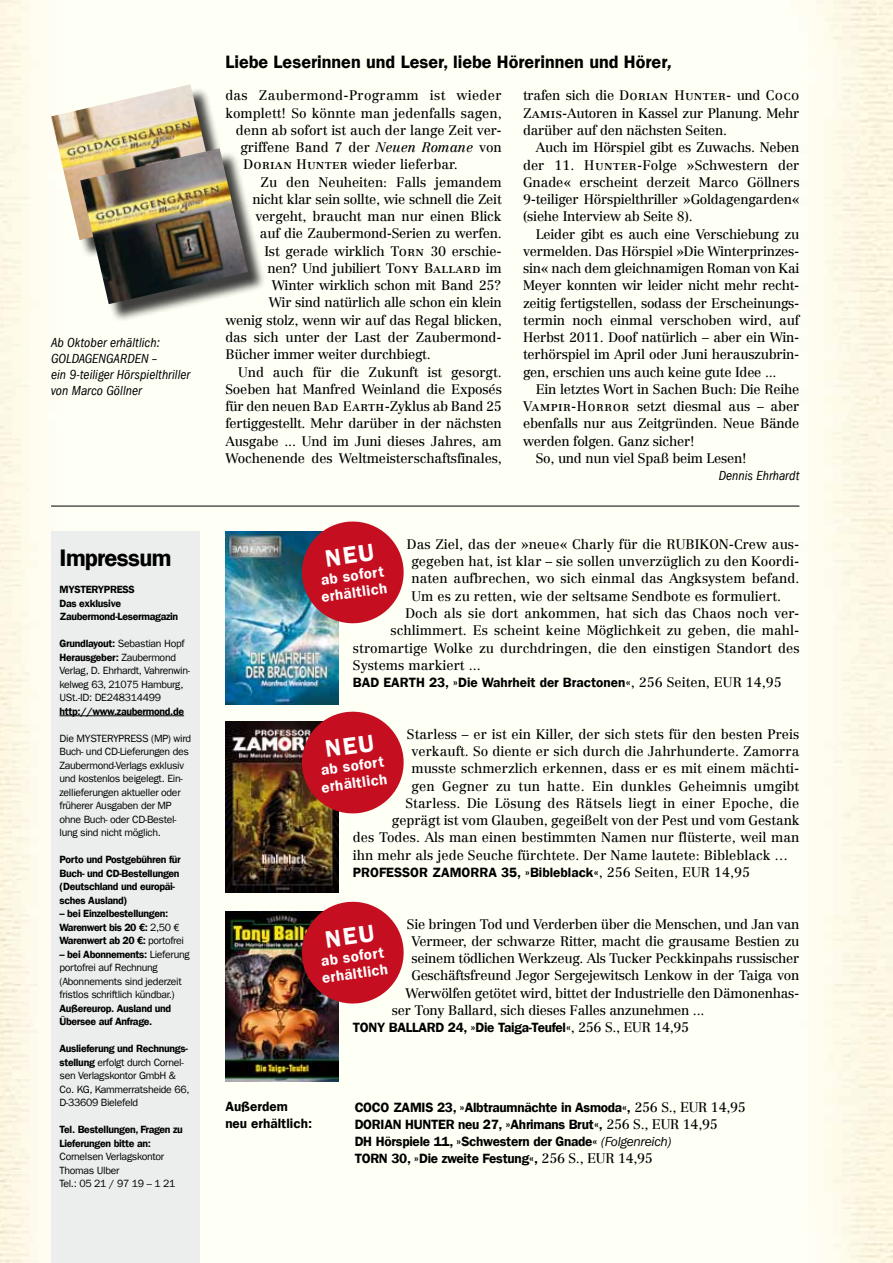
<style>
.page{position:relative;width:893px;height:1263px;background:#fff}
.page>*{position:absolute;margin:0;border:0;box-sizing:border-box;transform-origin:0 0}
.t1{font:600 24px "Franklin Gothic LT";letter-spacing:-.03em;color:#000}
.t2{font:600 18px "Franklin Gothic LT";color:#000}
.t3{font:600 15px/17.2px "Franklin Gothic LT";color:#fff}
.t4{font:13.5px/17.2px "Centennial LT";letter-spacing:-.01em;color:#000;text-align:justify}
.t5{font:600 13.5px/17.2px "Franklin Gothic LT";letter-spacing:-.02em;color:#000}
.t6{font:600 13.5px/17.2px "Franklin Gothic LT";color:#000}
.t7{font:italic condensed 13.5px/16.2px "Franklin Gothic LT";letter-spacing:.005em;color:#000}
.t8{font:13.5px "Centennial LT";letter-spacing:.01em;color:#000}
.t9{font:13.5px "Centennial LT";letter-spacing:.02em;color:#000}
.t10{font:10.5px/13.5px "Franklin Gothic LT";letter-spacing:-.03em;color:#000}
.t11{font:600 10.5px/13.5px "Franklin Gothic LT";letter-spacing:-.03em;color:#000}
.s1{font-weight:600}
.s2{font-weight:400}
.s3{font-style:italic}
.s4{font-family:"Centennial Roman SC"}
.s5{font-family:"Centennial LT";font-weight:400}
.s6{font-weight:400;font-style:italic}
</style>
<div class="page">
<img style="left:0;top:0;width:892px;height:1263px">
<div style="left:51px;top:532px;width:149px;height:731px;background:#eceded"></div>
<hr style="left:60px;top:715px;width:124px;height:1px;background:#000">
<hr style="left:51px;top:506px;width:748px;height:1px;background:#000">
<img style="left:225px;top:532px;width:114px;height:172px">
<img style="left:225px;top:722px;width:114px;height:171px">
<img style="left:225px;top:912px;width:114px;height:170px">
<div style="left:53px;top:86px;width:183px;height:172px;background:#fefff5"></div>
<img style="left:51px;top:84px;width:168px;height:156px">
<div style="left:82px;top:150px;width:184px;height:172px;background:#000;opacity:.75"></div>
<img style="left:80px;top:148px;width:168px;height:156px">
<svg style="left:298px;top:518px;width:109px;height:109px"></svg>
<svg style="left:298px;top:708px;width:109px;height:109px"></svg>
<svg style="left:298px;top:898px;width:109px;height:109px"></svg>
<p class="t7" style="left:51px;top:334px;width:141px">Ab Oktober erhältlich:<br>GOLDAGENGARDEN –<br>ein 9-teiliger Hörspielthriller von Marco Göllner</p>
<h1 class="t1" style="left:60px;top:544px;width:113px">Impressum</h1>
<p class="t11" style="left:60px;top:583px;width:120px">MYSTERYPRESS<br>Das exklusive<br>Zaubermond-Lesermagazin</p>
<p class="t10" style="left:60px;top:637px;width:132px"><span class="s1">Grundlayout:</span> Sebastian Hopf<br><span class="s1">Herausgeber:</span> Zaubermond<br>Verlag, D. Ehrhardt, Vahrenwin&shy;kelweg 63, 21075 Hamburg,<br>USt.-ID: DE248314499</p>
<p class="t11" style="left:60px;top:704px;width:126px">http://www.zaubermond.de</p>
<p class="t10" style="left:60px;top:731px;width:133px">Die MYSTERYPRESS (MP) wird<br>Buch- und CD-Lieferungen des<br>Zaubermond-Verlags exklusiv und kostenlos beigelegt. Ein&shy;zellieferungen aktueller oder früherer Ausgaben der MP ohne Buch- oder CD-Bestel&shy;lung sind nicht möglich.</p>
<p class="t11" style="left:60px;top:853px;width:123px">Porto und Postgebühren für<br>Buch- und CD-Bestellungen (Deutschland und europäi&shy;sches Ausland)</p>
<p class="t11" style="left:60px;top:907px;width:126px">– bei Einzelbestellungen:<br>Warenwert bis 20 €: <span class="s2">2,50 €<br></span>Warenwert ab 20 €: <span class="s2">portofrei</span></p>
<p class="t10" style="left:60px;top:947px;width:132px"><span class="s1">– bei Abonnements:</span> Lieferung portofrei auf Rechnung (Abonnements sind jederzeit fristlos schriftlich kündbar.)</p>
<p class="t11" style="left:60px;top:1001px;width:113px">Außereurop. Ausland und<br>Übersee auf Anfrage.</p>
<p class="t10" style="left:60px;top:1042px;width:132px"><span class="s1">Auslieferung und Rechnungs&shy;stellung</span> erfolgt durch Cornel&shy;sen Verlagskontor GmbH &amp;<br>Co. KG, Kammerratsheide 66,<br>D-33609 Bielefeld</p>
<p class="t11" style="left:60px;top:1123px;width:125px">Tel. Bestellungen, Fragen zu<br>Lieferungen bitte an:</p>
<p class="t10" style="left:60px;top:1150px;width:118px">Cornelsen Verlagskontor<br>Thomas Ulber<br>Tel.: 05 21 / 97 19 – 1 21</p>
<h2 class="t2" style="left:225px;top:51px;width:448px">Liebe Leserinnen und Leser, liebe Hörerinnen und Hörer<span class="s3">,</span></h2>
<p class="t9" style="left:225px;top:88px;width:278px">das Zaubermond-Programm ist wieder</p>
<p class="t4" style="left:225px;top:104px;width:278px">komplett! So könnte man jedenfalls sagen,</p>
<p class="t4" style="left:236px;top:122px;width:267px">denn ab sofort ist auch der lange Zeit ver-</p>
<p class="t4" style="left:240px;top:139px;width:263px">griffene Band 7 der <span class="s3">Neuen Romane</span> von</p>
<p class="t4" style="left:243px;top:156px;width:216px"><span class="s4">Dorian Hunter</span> wieder lieferbar.</p>
<p class="t4" style="left:261px;top:173px;width:243px">Zu den Neuheiten: Falls jemandem</p>
<p class="t4" style="left:252px;top:191px;width:251px">nicht klar sein sollte, wie schnell die Zeit</p>
<p class="t4" style="left:255px;top:208px;width:248px">vergeht, braucht man nur einen Blick</p>
<p class="t4" style="left:260px;top:225px;width:243px">auf die Zaubermond-Serien zu werfen.</p>
<p class="t4" style="left:264px;top:242px;width:239px">Ist gerade wirklich <span class="s4">Torn</span> 30 erschie-</p>
<p class="t4" style="left:267px;top:260px;width:236px">nen? Und jubiliert <span class="s4">Tony Ballard</span> im</p>
<p class="t4" style="left:272px;top:277px;width:231px">Winter wirklich schon mit Band 25?</p>
<p class="t4" style="left:269px;top:294px;width:234px">Wir sind natürlich alle schon ein klein</p>
<p class="t4" style="left:225px;top:311px;width:278px">wenig stolz, wenn wir auf das Regal blicken,</p>
<p class="t4" style="left:225px;top:329px;width:278px">das sich unter der Last der Zaubermond-</p>
<p class="t4" style="left:225px;top:346px;width:207px">Bücher immer weiter durchbiegt.</p>
<p class="t4" style="left:238px;top:363px;width:265px">Und auch für die Zukunft ist gesorgt.</p>
<p class="t4" style="left:225px;top:380px;width:278px">Soeben hat Manfred Weinland die Exposés</p>
<p class="t4" style="left:225px;top:398px;width:278px">für den neuen <span class="s4">Bad Earth</span>-Zyklus ab Band 25</p>
<p class="t4" style="left:225px;top:415px;width:278px">fertiggestellt. Mehr darüber in der nächsten</p>
<p class="t4" style="left:225px;top:432px;width:278px">Ausgabe ... Und im Juni dieses Jahres, am</p>
<p class="t4" style="left:225px;top:449px;width:278px">Wochenende des Weltmeisterschaftsfinales,</p>
<p class="t4" style="left:523px;top:87px;width:278px">trafen sich die <span class="s4">Dorian Hunter</span>- und <span class="s4">Coco Zamis</span>-Autoren in Kassel zur Planung. Mehr darüber auf den nächsten Seiten.</p>
<p class="t4" style="left:523px;top:139px;width:278px;text-indent:13px">Auch im Hörspiel gibt es Zuwachs. Neben der 11. <span class="s4">Hunter</span>-Folge »Schwestern der Gnade« erscheint derzeit Marco Göllners 9-teiliger Hörspielthriller »Goldagengarden« (siehe Interview ab Seite 8).</p>
<p class="t4" style="left:523px;top:225px;width:278px;text-indent:13px">Leider gibt es auch eine Verschiebung zu vermelden. Das Hörspiel »Die Winterprinzes&shy;sin« nach dem gleichnamigen Roman von Kai Meyer konnten wir leider nicht mehr recht&shy;zeitig fertigstellen, sodass der Erscheinungs&shy;termin noch einmal verschoben wird, auf Herbst 2011. Doof natürlich – aber ein Win&shy;terhörspiel im April oder Juni herauszubrin&shy;gen, erschien uns auch keine gute Idee ...</p>
<p class="t4" style="left:536px;top:380px;width:265px">Ein letztes Wort in Sachen Buch: Die Reihe</p>
<p class="t4" style="left:523px;top:398px;width:278px"><span class="s4">Vampir-Horror</span> setzt diesmal aus – aber</p>
<p class="t4" style="left:523px;top:415px;width:278px">ebenfalls nur aus Zeitgründen. Neue Bände</p>
<p class="t4" style="left:523px;top:432px;width:173px">werden folgen. Ganz sicher!</p>
<p class="t4" style="left:536px;top:449px;width:212px">So, und nun viel Spaß beim Lesen!</p>
<p class="t7" style="left:719px;top:468px;width:82px">Dennis Ehrhardt</p>
<p class="t4" style="left:407px;top:536px;width:394px">Das Ziel, das der »neue« Charly für die RUBIKON-Crew aus-</p>
<p class="t4" style="left:411px;top:553px;width:390px">gegeben hat, ist klar – sie sollen unverzüglich zu den Koordi-</p>
<p class="t4" style="left:411px;top:570px;width:389px">naten aufbrechen, wo sich einmal das Angksystem befand.</p>
<p class="t4" style="left:411px;top:587px;width:371px">Um es zu retten, wie der seltsame Sendbote es formuliert.</p>
<p class="t4" style="left:405px;top:605px;width:395px">Doch als sie dort ankommen, hat sich das Chaos noch ver-</p>
<p class="t4" style="left:390px;top:622px;width:410px">schlimmert. Es scheint keine Möglichkeit zu geben, die mahl-</p>
<p class="t4" style="left:353px;top:639px;width:448px">stromartige Wolke zu durchdringen, die den einstigen Standort des</p>
<p class="t4" style="left:353px;top:656px;width:129px">Systems markiert ...</p>
<p class="t6" style="left:353px;top:674px;width:430px">BAD EARTH 23, »Die Wahrheit der Bractonen«<span class="s5">, 256 Seiten, EUR 14,95</span></p>
<p class="t3" style="left:318px;top:571px;width:68px;rotate:-8deg">ab sofort erhältlich</p>
<p class="t4" style="left:407px;top:725px;width:394px">Starless – er ist ein Killer, der sich stets für den besten Preis</p>
<p class="t4" style="left:411px;top:743px;width:389px">verkauft. So diente er sich durch die Jahrhunderte. Zamorra</p>
<p class="t4" style="left:411px;top:760px;width:389px">musste schmerzlich erkennen, dass er es mit einem mächti-</p>
<p class="t8" style="left:411px;top:778px;width:389px">gen Gegner zu tun hatte. Ein dunkles Geheimnis umgibt</p>
<p class="t4" style="left:405px;top:794px;width:395px">Starless. Die Lösung des Rätsels liegt in einer Epoche, die</p>
<p class="t4" style="left:392px;top:812px;width:409px">geprägt ist vom Glauben, gegeißelt von der Pest und vom Gestank</p>
<p class="t4" style="left:353px;top:829px;width:448px">des Todes. Als man einen bestimmten Namen nur flüsterte, weil man</p>
<p class="t4" style="left:353px;top:846px;width:437px">ihn mehr als jede Seuche fürchtete. Der Name lautete: Bibleblack …</p>
<p class="t6" style="left:353px;top:863px;width:399px">PROFESSOR ZAMORRA 35, »Bibleblack«<span class="s5">, 256 Seiten, EUR 14,95</span></p>
<p class="t3" style="left:318px;top:762px;width:68px;rotate:-8deg">ab sofort erhältlich</p>
<p class="t4" style="left:407px;top:915px;width:394px">Sie bringen Tod und Verderben über die Menschen, und Jan van</p>
<p class="t4" style="left:411px;top:932px;width:389px">Vermeer, der schwarze Ritter, macht die grausame Bestien zu</p>
<p class="t4" style="left:411px;top:950px;width:389px">seinem tödlichen Werkzeug. Als Tucker Peckkinpahs russischer</p>
<p class="t4" style="left:411px;top:967px;width:389px">Geschäftsfreund Jegor Sergejewitsch Lenkow in der Taiga von</p>
<p class="t4" style="left:405px;top:984px;width:395px">Werwölfen getötet wird, bittet der Industrielle den Dämonenhas-</p>
<p class="t4" style="left:392px;top:1001px;width:314px">ser Tony Ballard, sich dieses Falles anzunehmen ...</p>
<p class="t5" style="left:353px;top:1019px;width:338px">TONY BALLARD 24, »Die Taiga-Teufel«<span class="s5">, 256 S., EUR 14,95</span></p>
<p class="t3" style="left:319px;top:952px;width:68px;rotate:-8deg">ab sofort erhältlich</p>
<p class="t6" style="left:225px;top:1097px;width:88px">Außerdem neu erhältlich:</p>
<p class="t5" style="left:355px;top:1098px;width:393px">COCO ZAMIS 23, »Albtraumnächte in Asmoda«, <span class="s5">256 S., EUR 14,95<br></span>DORIAN HUNTER neu 27, »Ahrimans Brut«, <span class="s5">256 S., EUR 14,95<br></span>DH Hörspiele 11, »Schwestern der Gnade« <span class="s6">(Folgenreich)<br></span>TORN 30, »Die zweite Festung«, <span class="s5">256 S., EUR 14,95</span></p>
</div>
